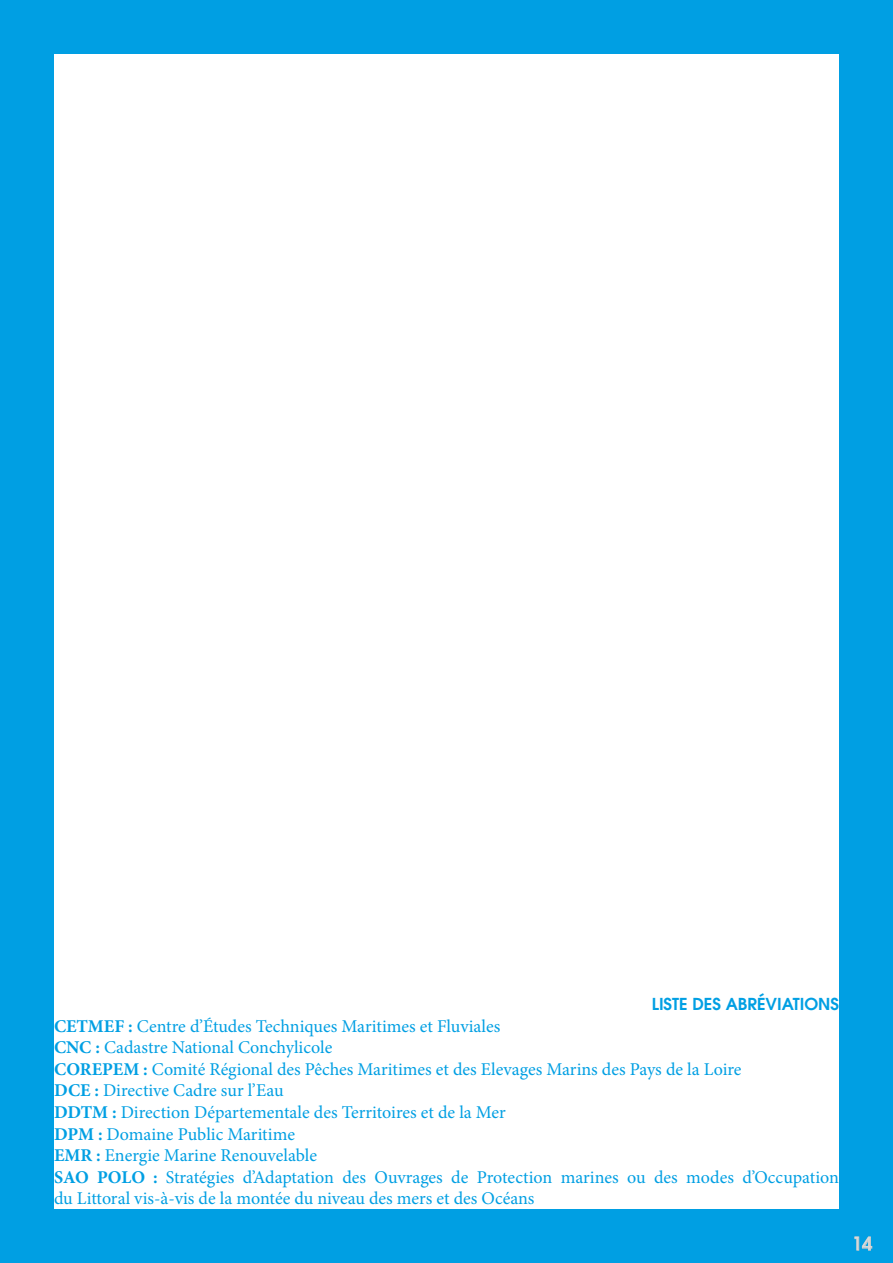
<style>
.page{position:relative;width:893px;height:1263px;background:#009fe3}
.page>*{position:absolute;margin:0;border:0;box-sizing:border-box;transform-origin:0 0}
.t1{font:18px/21.6px "Minion Pro";color:#009fe3}
.t2{font:500 18px "Avant Garde LT";color:#dadada}
.t3{font:600 16.5px "Avant Garde LT";color:#009fe3}
.s1{font-weight:700}
</style>
<div class="page">
<svg style="left:854px;top:1236px;width:18px;height:15px"></svg>
<div style="left:54px;top:54px;width:785px;height:1155px;background:#fff"></div>
<p class="t3" style="left:652px;top:993px;width:189px">LISTE DES ABRÉVIATIONS</p>
<p class="t1" style="left:54px;top:1015px;width:786px"><span class="s1">CETMEF :</span> Centre d’Études Techniques Maritimes et Fluviales<br><span class="s1">CNC :</span> Cadastre National Conchylicole<br><span class="s1">COREPEM :</span> Comité Régional des Pêches Maritimes et des Elevages Marins des Pays de la Loire<br><span class="s1">DCE :</span> Directive Cadre sur l’Eau<br><span class="s1">DDTM :</span> Direction Départementale des Territoires et de la Mer<br><span class="s1">DPM :</span> Domaine Public Maritime<br><span class="s1">EMR :</span> Energie Marine Renouvelable<br><span class="s1">SAO POLO :</span> Stratégies d’Adaptation des Ouvrages de Protection marines ou des modes d’Occupation du Littoral vis-à-vis de la montée du niveau des mers et des Océans</p>
<p class="t2" style="left:852px;top:1232px;width:21px">14</p>
</div>
